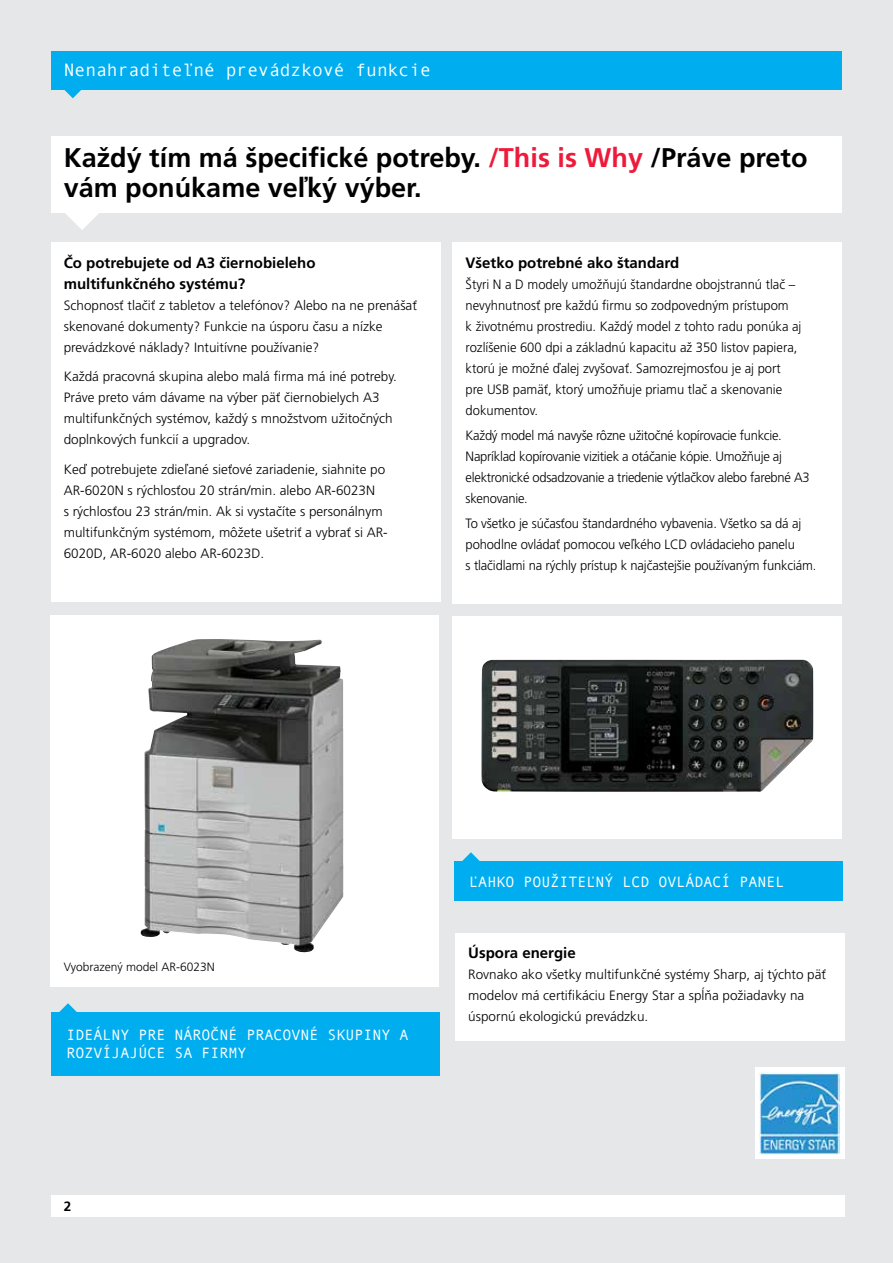
<style>
.page{position:relative;width:893px;height:1263px;background:#e6e7e8}
.page>*{position:absolute;margin:0;border:0;box-sizing:border-box;transform-origin:0 0}
.t1{font:700 27px/30px "Frutiger CE";color:#000}
.t2{font:18px "Andale Mono";color:#fff}
.t3{font:700 15px/21px "Frutiger CE";color:#000}
.t4{font:15px/18px "Andale Mono";color:#fff}
.t5{font:300 13.5px/21px "Frutiger CE";color:#000}
.t6{font:300 13.5px/21px "Frutiger CE";color:#000;scale:.96 1}
.t7{font:300 13.5px/21px "Frutiger CE";letter-spacing:-.02em;color:#000;scale:.96 1}
.t8{font:700 13.5px "Frutiger CE";color:#000}
.t9{font:300 12px "Frutiger CE";color:#000}
.s1{color:#ed1a3b}
</style>
<div class="page">
<div style="left:51px;top:1195px;width:793px;height:21px;background:#fff"></div>
<div style="left:51px;top:136px;width:791px;height:77px;background:#fff"></div>
<div style="left:51px;top:51px;width:791px;height:38px;background:#00aeef"></div>
<svg style="left:64px;top:89px;width:18px;height:9px"></svg>
<div style="left:51px;top:243px;width:389px;height:359px;background:#fff"></div>
<div style="left:453px;top:242px;width:389px;height:362px;background:#fff"></div>
<div style="left:52px;top:1012px;width:388px;height:64px;background:#00aeef"></div>
<svg style="left:59px;top:1003px;width:18px;height:9px"></svg>
<svg style="left:65px;top:213px;width:34px;height:17px"></svg>
<div style="left:50px;top:615px;width:389px;height:371px;background:#fff"></div>
<img style="left:141px;top:639px;width:202px;height:313px">
<div style="left:453px;top:615px;width:389px;height:223px;background:#fff"></div>
<img style="left:481px;top:660px;width:332px;height:132px">
<div style="left:454px;top:861px;width:389px;height:39px;background:#00aeef"></div>
<svg style="left:462px;top:852px;width:18px;height:9px"></svg>
<div style="left:455px;top:932px;width:389px;height:108px;background:#fff"></div>
<div style="left:755px;top:1067px;width:89px;height:92px;background:#fff"></div>
<img style="left:760px;top:1072px;width:80px;height:82px">
<h2 class="t2" style="left:64px;top:59px;width:369px">Nenahraditeľné prevádzkové funkcie</h2>
<h1 class="t1" style="left:64px;top:143px;width:745px">Každý tím má špecifické potreby. <span class="s1">/This is Why</span> /Práve preto vám ponúkame veľký výber.</h1>
<p class="t3" style="left:64px;top:252px;width:253px">Čo potrebujete od A3 čiernobieleho multifunkčného systému?</p>
<p class="t5" style="left:64px;top:294px;width:355px">Schopnosť tlačiť z tabletov a telefónov? Alebo na ne prenášať skenované dokumenty? Funkcie na úsporu času a nízke prevádzkové náklady? Intuitívne používanie?</p>
<p class="t5" style="left:64px;top:366px;width:335px">Každá pracovná skupina alebo malá firma má iné potreby.<br>Práve preto vám dávame na výber päť čiernobielych A3 multifunkčných systémov, každý s množstvom užitočných doplnkových funkcií a upgradov.</p>
<p class="t5" style="left:64px;top:458px;width:325px">Keď potrebujete zdieľané sieťové zariadenie, siahnite po AR-6020N s rýchlosťou 20 strán/min. alebo AR-6023N<br>s rýchlosťou 23 strán/min. Ak si vystačíte s personálnym multifunkčným systémom, môžete ušetriť a vybrať si AR-6020D, AR-6020 alebo AR-6023D.</p>
<p class="t3" style="left:466px;top:252px;width:215px">Všetko potrebné ako štandard</p>
<p class="t6" style="left:466px;top:273px;width:351px">Štyri N a D modely umožňujú štandardne obojstrannú tlač – nevyhnutnosť pre každú firmu so zodpovedným prístupom<br>k životnému prostrediu. Každý model z tohto radu ponúka aj rozlíšenie 600 dpi a základnú kapacitu až 350 listov papiera, ktorú je možné ďalej zvyšovať. Samozrejmosťou je aj port pre USB pamäť, ktorý umožňuje priamu tlač a skenovanie dokumentov.</p>
<p class="t7" style="left:466px;top:425px;width:360px">Každý model má navyše rôzne užitočné kopírovacie funkcie.<br>Napríklad kopírovanie vizitiek a otáčanie kópie. Umožňuje aj elektronické odsadzovanie a triedenie výtlačkov alebo farebné A3 skenovanie.</p>
<p class="t6" style="left:466px;top:513px;width:367px">To všetko je súčasťou štandardného vybavenia. Všetko sa dá aj pohodlne ovládať pomocou veľkého LCD ovládacieho panelu<br>s tlačidlami na rýchly prístup k najčastejšie používaným funkciám.</p>
<p class="t9" style="left:64px;top:960px;width:153px">Vyobrazený model AR-6023N</p>
<p class="t4" style="left:66px;top:1025px;width:344px">IDEÁLNY PRE NÁROČNÉ PRACOVNÉ SKUPINY A<br>ROZVÍJAJÚCE SA FIRMY</p>
<p class="t8" style="left:64px;top:1198px;width:9px">2</p>
<p class="t4" style="left:469px;top:872px;width:317px">ĽAHKO POUŽITEĽNÝ LCD OVLÁDACÍ PANEL</p>
<p class="t3" style="left:468px;top:942px;width:109px">Úspora energie</p>
<p class="t5" style="left:468px;top:964px;width:359px">Rovnako ako všetky multifunkčné systémy Sharp, aj týchto päť modelov má certifikáciu Energy Star a spĺňa požiadavky na úspornú ekologickú prevádzku.</p>
</div>
